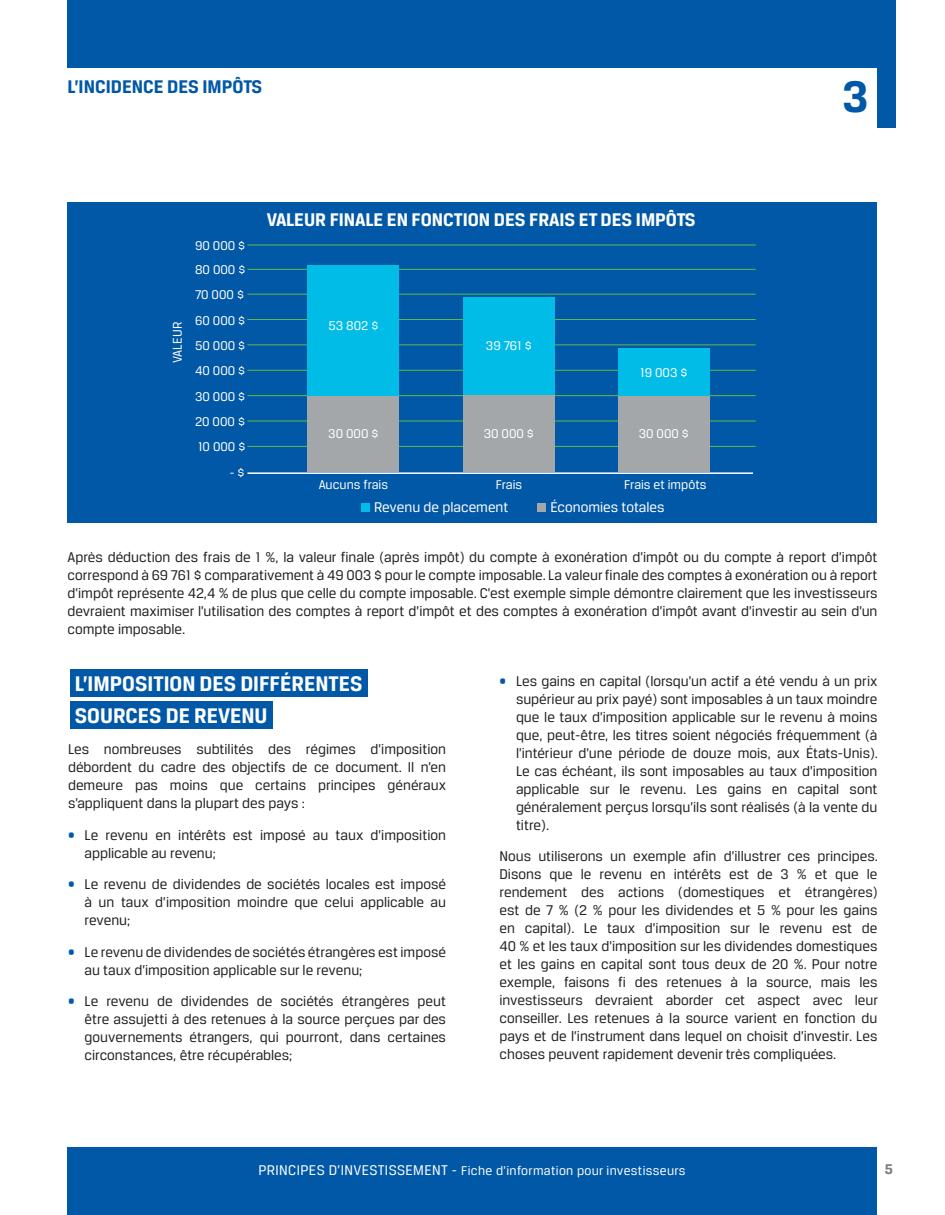
<style>
.page{position:relative;width:945px;height:1215px;background:#fff}
.page>*{position:absolute;margin:0;border:0;box-sizing:border-box;transform-origin:0 0}
.t1{font:700 47.1px "Breuer Text";color:#0158a6}
.t2{font:700 22.5px/31.5px "Breuer Text";color:#fff}
.t3{font:700 19.5px "Breuer Text";color:#fff}
.t4{font:700 19.5px "Breuer Text";color:#0158a6}
.t5{font:15px/18px "Breuer Text";color:#231f20;text-align:justify}
.t6{font:15px "Breuer Text";color:#fff}
.t7{font:700 15px "Breuer Text";color:#7b7a81}
.t8{font:13.5px "Breuer Text";color:#fff}
.t9{font:13.5px "Breuer Text";letter-spacing:.025em;color:#fff}
.s1{color:#0158a6}
.s2{font-size:15px}
</style>
<div class="page">
<div style="left:68px;top:0;width:810px;height:68px;background:#0158a6"></div>
<div style="left:68px;top:1148px;width:810px;height:67px;background:#0158a6"></div>
<div style="left:877px;top:0;width:18px;height:127px;background:#0158a6"></div>
<div style="left:68px;top:202px;width:809px;height:321px;background:#0158a6"></div>
<div style="left:361px;top:503px;width:9px;height:9px;background:#02bce8"></div>
<div style="left:538px;top:503px;width:8px;height:9px;background:#a3a7a9"></div>
<hr style="left:247px;top:446px;width:509px;height:1px;background:#60bb46">
<hr style="left:247px;top:421px;width:509px;height:1px;background:#60bb46">
<hr style="left:247px;top:395px;width:509px;height:1px;background:#60bb46">
<hr style="left:247px;top:370px;width:509px;height:1px;background:#60bb46">
<hr style="left:247px;top:345px;width:509px;height:1px;background:#60bb46">
<hr style="left:247px;top:319px;width:509px;height:1px;background:#60bb46">
<hr style="left:247px;top:294px;width:509px;height:1px;background:#60bb46">
<hr style="left:247px;top:269px;width:509px;height:1px;background:#60bb46">
<hr style="left:247px;top:245px;width:509px;height:1px;background:#60bb46">
<div style="left:308px;top:395px;width:91px;height:77px;background:#a3a7a9"></div>
<div style="left:463px;top:395px;width:92px;height:77px;background:#a3a7a9"></div>
<div style="left:618px;top:395px;width:92px;height:77px;background:#a3a7a9"></div>
<div style="left:308px;top:265px;width:91px;height:130px;background:#02bce8"></div>
<div style="left:463px;top:298px;width:92px;height:97px;background:#02bce8"></div>
<div style="left:618px;top:348px;width:92px;height:47px;background:#02bce8"></div>
<div style="left:70px;top:670px;width:298px;height:27px;background:#0158a6"></div>
<div style="left:70px;top:701px;width:202px;height:27px;background:#0158a6"></div>
<hr style="left:247px;top:472px;width:506px;height:2px;background:#fff">
<h3 class="t4" style="left:68px;top:76px;width:196px">L’INCIDENCE DES IMPÔTS</h3>
<p class="t8" style="left:170px;top:363px;width:42px;rotate:-90deg">VALEUR</p>
<p class="t8" style="left:195px;top:238px;width:52px">90 000 $</p>
<p class="t8" style="left:195px;top:263px;width:52px">80 000 $</p>
<p class="t8" style="left:195px;top:288px;width:51px">70 000 $</p>
<p class="t8" style="left:195px;top:313px;width:52px">60 000 $</p>
<p class="t8" style="left:195px;top:338px;width:52px">50 000 $</p>
<p class="t8" style="left:195px;top:364px;width:52px">40 000 $</p>
<p class="t8" style="left:195px;top:389px;width:52px">30 000 $</p>
<p class="t8" style="left:195px;top:414px;width:52px">20 000 $</p>
<p class="t8" style="left:198px;top:440px;width:49px">10 000 $</p>
<p class="t8" style="left:230px;top:466px;width:16px">- $</p>
<h3 class="t3" style="left:267px;top:209px;width:431px">VALEUR FINALE EN FONCTION DES FRAIS ET DES IMPÔTS</h3>
<p class="t8" style="left:328px;top:318px;width:51px">53 802 $</p>
<p class="t8" style="left:486px;top:339px;width:47px">39 761 $</p>
<p class="t8" style="left:640px;top:365px;width:49px">19 003 $</p>
<p class="t8" style="left:328px;top:426px;width:52px">30 000 $</p>
<p class="t8" style="left:484px;top:426px;width:52px">30 000 $</p>
<p class="t8" style="left:639px;top:426px;width:52px">30 000 $</p>
<p class="t8" style="left:319px;top:478px;width:71px">Aucuns frais</p>
<p class="t8" style="left:496px;top:478px;width:28px">Frais</p>
<p class="t8" style="left:624px;top:478px;width:84px">Frais et impôts</p>
<p class="t6" style="left:374px;top:499px;width:136px">Revenu de placement</p>
<p class="t6" style="left:551px;top:499px;width:116px">Économies totales</p>
<h1 class="t1" style="left:842px;top:71px;width:28px">3</h1>
<p class="t5" style="left:68px;top:547px;width:812px">Après déduction des frais de 1 %, la valeur finale (après impôt) du compte à exonération d’impôt ou du compte à report d’impôt correspond à 69 761 $ comparativement à 49 003 $ pour le compte imposable. La valeur finale des comptes à exonération ou à report d’impôt représente 42,4 % de plus que celle du compte imposable. C’est exemple simple démontre clairement que les investisseurs devraient maximiser l’utilisation des comptes à report d’impôt et des comptes à exonération d’impôt avant d’investir au sein d’un compte imposable.</p>
<h2 class="t2" style="left:75px;top:668px;width:289px">L’IMPOSITION DES DIFFÉRENTES<br>SOURCES DE REVENU</h2>
<p class="t5" style="left:68px;top:740px;width:380px">Les nombreuses subtilités des régimes d’imposition débordent du cadre des objectifs de ce document. Il n’en demeure pas moins que certains principes généraux s’appliquent dans la plupart des pays :</p>
<p class="t5" style="left:85px;top:826px;width:363px;text-indent:-16px"><span class="s1">•</span> Le revenu en intérêts est imposé au taux d’imposition applicable au revenu;</p>
<p class="t5" style="left:85px;top:875px;width:363px;text-indent:-16px"><span class="s1">•</span> Le revenu de dividendes de sociétés locales est imposé à un taux d’imposition moindre que celui applicable au revenu;</p>
<p class="t5" style="left:85px;top:943px;width:363px;text-indent:-16px"><span class="s1">•</span> Le revenu de dividendes de sociétés étrangères est imposé au taux d’imposition applicable sur le revenu;</p>
<p class="t5" style="left:85px;top:992px;width:363px;text-indent:-16px"><span class="s1">•</span> Le revenu de dividendes de sociétés étrangères peut être assujetti à des retenues à la source perçues par des gouvernements étrangers, qui pourront, dans certaines circonstances, être récupérables;</p>
<p class="t5" style="left:516px;top:672px;width:364px;text-indent:-16px"><span class="s1">•</span> Les gains en capital (lorsqu’un actif a été vendu à un prix supérieur au prix payé) sont imposables à un taux moindre que le taux d’imposition applicable sur le revenu à moins que, peut-être, les titres soient négociés fréquemment (à l’intérieur d’une période de douze mois, aux États-Unis).<br>Le cas échéant, ils sont imposables au taux d’imposition applicable sur le revenu. Les gains en capital sont généralement perçus lorsqu’ils sont réalisés (à la vente du titre).</p>
<p class="t5" style="left:500px;top:847px;width:380px">Nous utiliserons un exemple afin d’illustrer ces principes.<br>Disons que le revenu en intérêts est de 3 % et que le rendement des actions (domestiques et étrangères) est de 7 % (2 % pour les dividendes et 5 % pour les gains en capital). Le taux d’imposition sur le revenu est de 40 % et les taux d’imposition sur les dividendes domestiques et les gains en capital sont tous deux de 20 %. Pour notre exemple, faisons fi des retenues à la source, mais les investisseurs devraient aborder cet aspect avec leur conseiller. Les retenues à la source varient en fonction du pays et de l’instrument dans lequel on choisit d’investir. Les choses peuvent rapidement devenir très compliquées.</p>
<p class="t9" style="left:258px;top:1164px;width:429px"><span class="s2">PRINCIPES D’INVESTISSEMENT -</span> Fiche d’information pour investisseurs</p>
<p class="t7" style="left:885px;top:1161px;width:10px">5</p>
</div>
